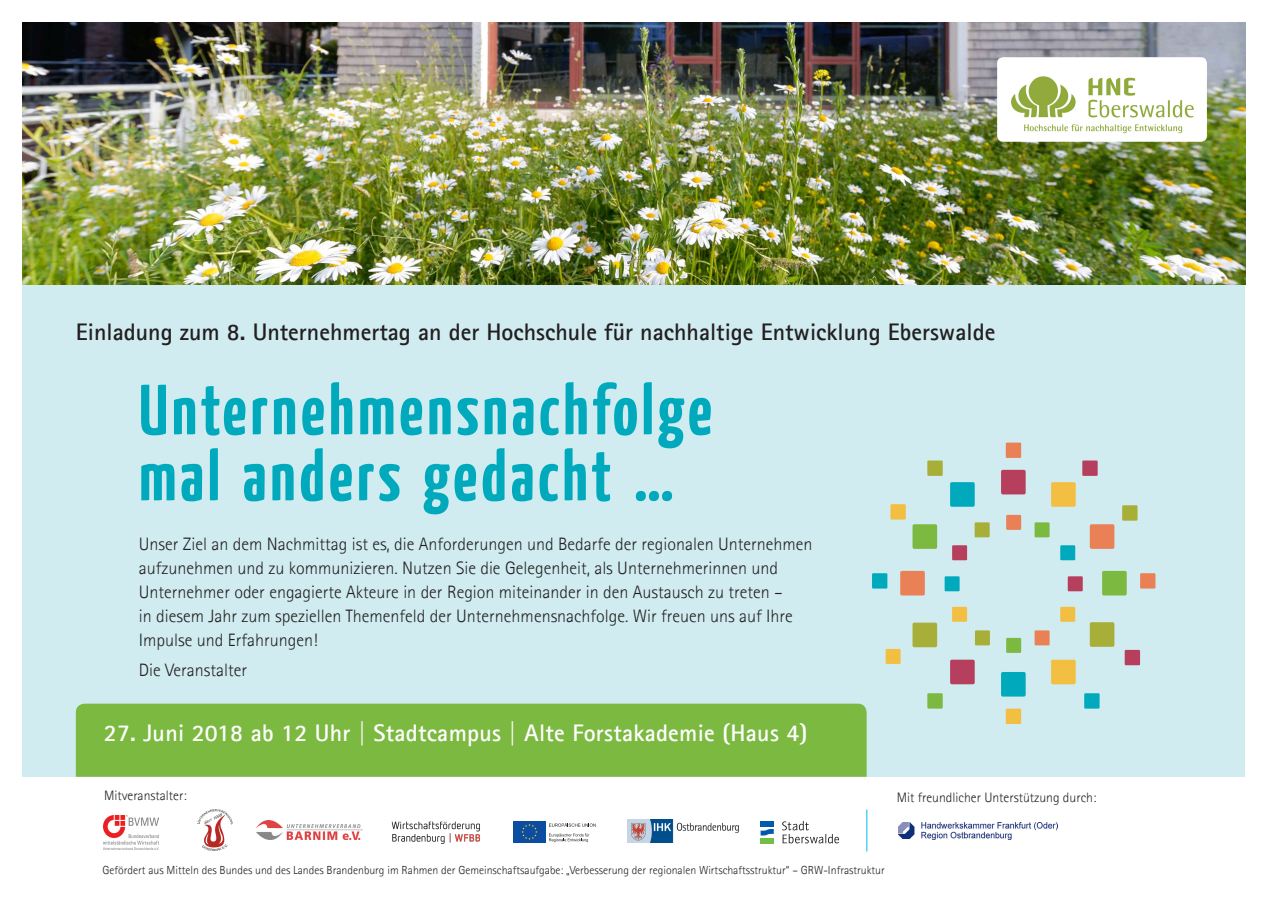
<style>
.page{position:relative;width:1268px;height:897px;background:#fff}
.page>*{position:absolute;margin:0;border:0;box-sizing:border-box;transform-origin:0 0}
.t1{font:700 70.9px "Yanone Kaffeesatz";letter-spacing:.05em;color:#00aabc}
.t2{font:700 24px "Agfa Rotis Sans Serif";color:#231f20}
.t3{font:700 24px "Agfa Rotis Sans Serif";letter-spacing:.01em;color:#fff}
.t4{font:300 18px "Agfa Rotis Sans Serif";color:#231f20}
.t5{font:300 13.7px "Agfa Rotis Sans Serif";color:#231f20}
.t6{font:300 11.7px "Agfa Rotis Sans Serif";color:#231f20}
</style>
<div class="page">
<div style="left:23px;top:23px;width:1222px;height:754px;background:#d0ecf0"></div>
<div style="left:76px;top:704px;width:791px;height:73px;background:#7cb941"></div>
<img style="left:23px;top:23px;width:1222px;height:261px">
<div style="left:1006px;top:515px;width:15px;height:15px;background:#ea8156"></div>
<div style="left:1006px;top:638px;width:15px;height:15px;background:#7cb941"></div>
<div style="left:945px;top:576px;width:15px;height:15px;background:#00aabc"></div>
<div style="left:1068px;top:576px;width:15px;height:15px;background:#b63f5e"></div>
<div style="left:952px;top:545px;width:15px;height:15px;background:#b63f5e"></div>
<div style="left:975px;top:522px;width:15px;height:15px;background:#a7af38"></div>
<div style="left:1035px;top:522px;width:15px;height:15px;background:#7cb941"></div>
<div style="left:1060px;top:545px;width:15px;height:15px;background:#00aabc"></div>
<div style="left:952px;top:607px;width:15px;height:15px;background:#f3bf42"></div>
<div style="left:975px;top:630px;width:15px;height:15px;background:#a7af38"></div>
<div style="left:1035px;top:630px;width:15px;height:15px;background:#ea8156"></div>
<div style="left:1060px;top:607px;width:15px;height:15px;background:#f3bf42"></div>
<div style="left:900px;top:571px;width:25px;height:24px;background:#ea8156;border-radius:2px"></div>
<div style="left:1102px;top:571px;width:25px;height:24px;background:#7cb941;border-radius:2px"></div>
<div style="left:1001px;top:672px;width:25px;height:24px;background:#00aabc;border-radius:2px"></div>
<div style="left:1001px;top:470px;width:25px;height:24px;background:#b63f5e;border-radius:2px"></div>
<div style="left:950px;top:660px;width:25px;height:24px;background:#b63f5e;border-radius:2px"></div>
<div style="left:912px;top:623px;width:25px;height:24px;background:#a7af38;border-radius:2px"></div>
<div style="left:912px;top:524px;width:25px;height:25px;background:#7cb941;border-radius:2px"></div>
<div style="left:950px;top:482px;width:25px;height:25px;background:#00aabc;border-radius:2px"></div>
<div style="left:1051px;top:660px;width:25px;height:24px;background:#f3bf42;border-radius:2px"></div>
<div style="left:1090px;top:622px;width:24px;height:25px;background:#a7af38;border-radius:2px"></div>
<div style="left:1090px;top:524px;width:24px;height:25px;background:#ea8156;border-radius:2px"></div>
<div style="left:1051px;top:482px;width:25px;height:25px;background:#f3bf42;border-radius:2px"></div>
<div style="left:1140px;top:573px;width:15px;height:16px;background:#ea8156"></div>
<div style="left:927px;top:693px;width:16px;height:16px;background:#7cb941"></div>
<div style="left:1084px;top:693px;width:16px;height:16px;background:#00aabc"></div>
<div style="left:1082px;top:460px;width:16px;height:16px;background:#b63f5e"></div>
<div style="left:1125px;top:650px;width:15px;height:15px;background:#b63f5e"></div>
<div style="left:1122px;top:505px;width:16px;height:16px;background:#a7af38"></div>
<div style="left:872px;top:573px;width:15px;height:16px;background:#00aabc"></div>
<div style="left:1006px;top:709px;width:15px;height:15px;background:#f3bf42"></div>
<div style="left:927px;top:460px;width:16px;height:16px;background:#a7af38"></div>
<div style="left:1006px;top:443px;width:15px;height:15px;background:#ea8156"></div>
<div style="left:890px;top:504px;width:16px;height:16px;background:#f3bf42"></div>
<div style="left:886px;top:649px;width:15px;height:15px;background:#f3bf42"></div>
<div style="left:997px;top:57px;width:210px;height:85px;background:#fff;border-radius:6px"></div>
<img style="left:1011px;top:76px;width:183px;height:58px">
<img style="left:257px;top:821px;width:105px;height:18px">
<div style="left:761px;top:821px;width:13px;height:6px;background:#015aaa"></div>
<svg style="left:761px;top:829px;width:13px;height:7px"></svg>
<div style="left:761px;top:838px;width:13px;height:5px;background:#71bf44"></div>
<svg style="left:782px;top:821px;width:57px;height:22px"></svg>
<hr style="left:867px;top:809px;width:1px;height:42px;background:#00baf1">
<img style="left:103px;top:816px;width:56px;height:33px">
<div style="left:513px;top:821px;width:33px;height:22px;background:#0d4da1"></div>
<svg style="left:521px;top:824px;width:16px;height:16px"></svg>
<svg style="left:549px;top:823px;width:47px;height:4px"></svg>
<svg style="left:549px;top:833px;width:40px;height:9px"></svg>
<img style="left:898px;top:822px;width:160px;height:17px">
<img style="left:391px;top:821px;width:90px;height:23px">
<img style="left:197px;top:809px;width:36px;height:41px">
<img style="left:628px;top:820px;width:111px;height:23px">
<p class="t2" style="left:76px;top:316px;width:921px">Einladung zum 8. Unternehmertag an der Hochschule für nachhaltige Entwicklung Eberswalde</p>
<p class="t1" style="left:139px;top:363px;width:575px">Unternehmensnachfolge</p>
<p class="t1" style="left:139px;top:429px;width:536px">mal anders gedacht …</p>
<p class="t4" style="left:139px;top:533px;width:675px">Unser Ziel an dem Nachmittag ist es, die Anforderungen und Bedarfe der regionalen Unternehmen</p>
<p class="t4" style="left:139px;top:557px;width:641px">aufzunehmen und zu kommunizieren. Nutzen Sie die Gelegenheit, als Unternehmerinnen und</p>
<p class="t4" style="left:139px;top:581px;width:645px">Unternehmer oder engagierte Akteure in der Region miteinander in den Austausch zu treten –</p>
<p class="t4" style="left:139px;top:605px;width:655px">in diesem Jahr zum speziellen Themenfeld der Unternehmensnachfolge. Wir freuen uns auf Ihre</p>
<p class="t4" style="left:139px;top:629px;width:180px">Impulse und Erfahrungen!</p>
<p class="t4" style="left:139px;top:659px;width:110px">Die Veranstalter</p>
<p class="t3" style="left:104px;top:717px;width:705px">27. Juni 2018 ab 12 Uhr | Stadtcampus | Alte Forstakademie (Haus 4)</p>
<p class="t5" style="left:104px;top:787px;width:84px">Mitveranstalter:</p>
<p class="t5" style="left:897px;top:789px;width:201px">Mit freundlicher Unterstützung durch:</p>
<p class="t6" style="left:103px;top:863px;width:784px">Gefördert aus Mitteln des Bundes und des Landes Brandenburg im Rahmen der Gemeinschaftsaufgabe: „Verbesserung der regionalen Wirtschaftsstruktur“ – GRW-Infrastruktur</p>
</div>
